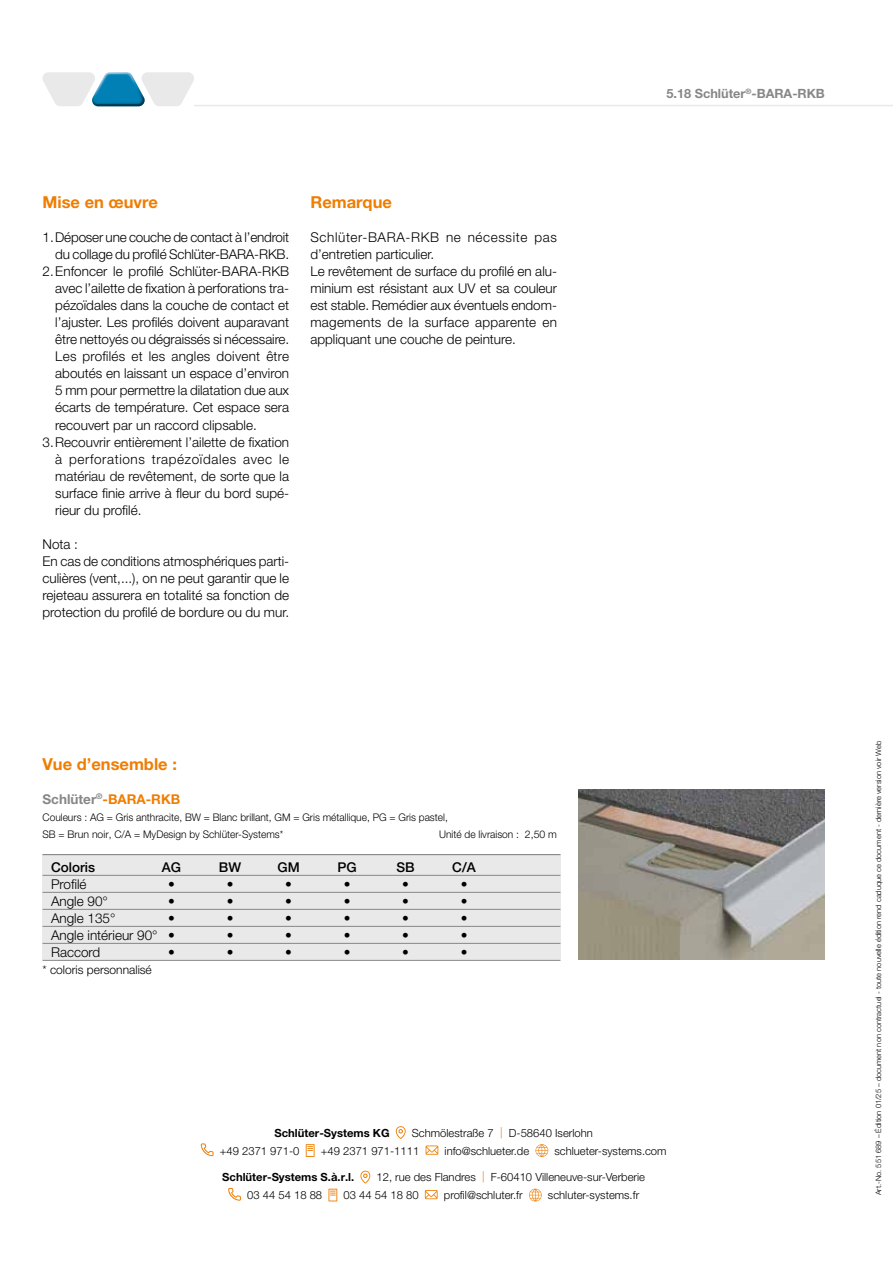
<style>
.page{position:relative;width:893px;height:1263px;background:#fff}
.page>*{position:absolute;margin:0;border:0;box-sizing:border-box;transform-origin:0 0}
.Überschrift{font:700 16.5px "Helvetica Neue LT Pro";color:#ef7d00}
.Einzug{font:300 13.5px/17px "Helvetica Neue LT Pro";color:#000;text-align:justify}
.Fließtext{font:300 13.5px/17px "Helvetica Neue LT Pro";color:#000;text-align:justify}
.Tabelle_Fuß{font:300 13.5px "Helvetica Neue LT Pro";color:#000}
.Fließtext-2{font:300 13.5px/17px "Helvetica Neue LT Pro";letter-spacing:.045em;color:#000}
.Tabelle_Kopf{font:500 13.5px "Helvetica Neue LT Pro";color:#000}
.Überschrift_Produkte{font:700 13.5px "Helvetica Neue LT Pro";color:#ef7d00}
.t1{font:700 12.75px "Helvetica Neue LT Pro";color:#878787}
.Zeichnungs-Texte{font:300 12px "Helvetica Neue LT Pro";color:#000}
.t2{font:300 11.25px "Helvetica Neue LT Pro";color:#000}
.t3{font:700 11.25px "Helvetica Neue LT Pro";color:#000}
.Material_und_Länge_7pt{font:300 10.5px/17px "Helvetica Neue LT Pro";color:#000}
.Fließtext-3{font:300 7.5px "Helvetica Neue LT Pro";color:#000}
.s1{color:#878787}
.s2{color:#ef7d00}
</style>
<div class="page">
<hr style="left:194px;top:105px;width:699px;height:1px;background:#e9e9e9">
<svg style="left:43px;top:72px;width:151px;height:34px"></svg>
<svg style="left:396px;top:1126px;width:10px;height:13px"></svg>
<svg style="left:201px;top:1143px;width:13px;height:13px"></svg>
<svg style="left:306px;top:1144px;width:9px;height:13px"></svg>
<svg style="left:426px;top:1145px;width:12px;height:10px"></svg>
<svg style="left:535px;top:1144px;width:13px;height:13px"></svg>
<svg style="left:360px;top:1171px;width:10px;height:12px"></svg>
<svg style="left:228px;top:1188px;width:13px;height:13px"></svg>
<svg style="left:328px;top:1189px;width:9px;height:12px"></svg>
<svg style="left:425px;top:1190px;width:13px;height:9px"></svg>
<svg style="left:529px;top:1189px;width:13px;height:12px"></svg>
<img style="left:578px;top:789px;width:247px;height:170px">
<div style="left:43px;top:854px;width:518px;height:105px;background:#e9e9e9"></div>
<hr style="left:43px;top:854px;width:517px;height:1px;background:#878787">
<hr style="left:43px;top:875px;width:517px;height:1px;background:#878787">
<hr style="left:43px;top:892px;width:517px;height:1px;background:#878787">
<hr style="left:43px;top:909px;width:517px;height:1px;background:#878787">
<hr style="left:43px;top:926px;width:517px;height:1px;background:#878787">
<hr style="left:43px;top:943px;width:517px;height:1px;background:#878787">
<hr style="left:43px;top:960px;width:517px;height:1px;background:#878787">
<p class="Überschrift" style="left:43px;top:192px;width:117px">Mise en œuvre</p>
<p class="Einzug" style="left:43px;top:229px;width:248px;text-align:right">1.Déposer une couche de contact à l’endroit du collage du profilé Schlüter-BARA-RKB.</p>
<p class="Einzug" style="left:55px;top:263px;width:236px;text-indent:-13px">2.Enfoncer le profilé Schlüter-BARA-RKB avec l’ailette de fixation à perforations tra&shy;pézoïdales dans la couche de contact et l’ajuster. Les profilés doivent auparavant être nettoyés ou dégraissés si nécessaire.<br>Les profilés et les angles doivent être aboutés en laissant un espace d’environ 5 mm pour permettre la dilatation due aux écarts de température. Cet espace sera recouvert par un raccord clipsable.</p>
<p class="Einzug" style="left:55px;top:433px;width:235px;text-indent:-13px">3.Recouvrir entièrement l’ailette de fixation à perforations trapézoïdales avec le matériau de revêtement, de sorte que la surface finie arrive à fleur du bord supé&shy;rieur du profilé.</p>
<p class="Fließtext" style="left:43px;top:535px;width:37px">Nota :</p>
<p class="Fließtext" style="left:43px;top:552px;width:248px">En cas de conditions atmosphériques parti&shy;culières (vent,...), on ne peut garantir que le rejeteau assurera en totalité sa fonction de protection du profilé de bordure ou du mur.</p>
<p class="Überschrift" style="left:310px;top:192px;width:83px">Remarque</p>
<p class="Fließtext-2" style="left:310px;top:229px;width:248px">Schlüter-BARA-RKB ne nécessite pas d’entretien particulier.</p>
<p class="Fließtext" style="left:310px;top:263px;width:248px">Le revêtement de surface du profilé en alu&shy;minium est résistant aux UV et sa couleur est stable. Remédier aux éventuels endom&shy;magements de la surface apparente en appliquant une couche de peinture.</p>
<p class="Überschrift" style="left:43px;top:754px;width:136px">Vue d’ensemble :</p>
<p class="Überschrift_Produkte" style="left:43px;top:790px;width:139px"><span class="s1">Schlüter</span><sup>®</sup>-BARA-RKB</p>
<p class="Material_und_Länge_7pt" style="left:43px;top:808px;width:407px">Couleurs : AG = Gris anthracite, BW = Blanc brillant, GM = Gris métallique, PG = Gris pastel,<br>SB = Brun noir, C/A = MyDesign by Schlüter-Systems*</p>
<p class="Material_und_Länge_7pt" style="left:439px;top:825px;width:119px">Unité de livraison : 2,50 m</p>
<p class="Tabelle_Kopf" style="left:51px;top:859px;width:46px">Coloris</p>
<p class="Tabelle_Kopf" style="left:162px;top:859px;width:21px">AG</p>
<p class="Tabelle_Kopf" style="left:219px;top:859px;width:24px">BW</p>
<p class="Tabelle_Kopf" style="left:277px;top:859px;width:24px">GM</p>
<p class="Tabelle_Kopf" style="left:337px;top:859px;width:21px">PG</p>
<p class="Tabelle_Kopf" style="left:396px;top:859px;width:20px">SB</p>
<p class="Tabelle_Kopf" style="left:452px;top:859px;width:25px">C/A</p>
<p class="Tabelle_Fuß" style="left:51px;top:876px;width:37px">Profilé</p>
<p class="Tabelle_Fuß" style="left:168px;top:876px;width:8px">•</p>
<p class="Tabelle_Fuß" style="left:227px;top:876px;width:8px">•</p>
<p class="Tabelle_Fuß" style="left:285px;top:876px;width:8px">•</p>
<p class="Tabelle_Fuß" style="left:344px;top:876px;width:8px">•</p>
<p class="Tabelle_Fuß" style="left:402px;top:876px;width:8px">•</p>
<p class="Tabelle_Fuß" style="left:461px;top:876px;width:8px">•</p>
<p class="Tabelle_Fuß" style="left:51px;top:893px;width:58px">Angle 90°</p>
<p class="Tabelle_Fuß" style="left:168px;top:893px;width:8px">•</p>
<p class="Tabelle_Fuß" style="left:227px;top:893px;width:8px">•</p>
<p class="Tabelle_Fuß" style="left:285px;top:893px;width:8px">•</p>
<p class="Tabelle_Fuß" style="left:344px;top:893px;width:8px">•</p>
<p class="Tabelle_Fuß" style="left:402px;top:893px;width:8px">•</p>
<p class="Tabelle_Fuß" style="left:461px;top:893px;width:8px">•</p>
<p class="Tabelle_Fuß" style="left:51px;top:910px;width:66px">Angle 135°</p>
<p class="Tabelle_Fuß" style="left:168px;top:910px;width:8px">•</p>
<p class="Tabelle_Fuß" style="left:227px;top:910px;width:8px">•</p>
<p class="Tabelle_Fuß" style="left:285px;top:910px;width:8px">•</p>
<p class="Tabelle_Fuß" style="left:344px;top:910px;width:8px">•</p>
<p class="Tabelle_Fuß" style="left:402px;top:910px;width:8px">•</p>
<p class="Tabelle_Fuß" style="left:461px;top:910px;width:8px">•</p>
<p class="Tabelle_Fuß" style="left:51px;top:927px;width:125px">Angle intérieur 90° •</p>
<p class="Tabelle_Fuß" style="left:227px;top:927px;width:8px">•</p>
<p class="Tabelle_Fuß" style="left:285px;top:927px;width:8px">•</p>
<p class="Tabelle_Fuß" style="left:344px;top:927px;width:8px">•</p>
<p class="Tabelle_Fuß" style="left:402px;top:927px;width:8px">•</p>
<p class="Tabelle_Fuß" style="left:461px;top:927px;width:8px">•</p>
<p class="Tabelle_Fuß" style="left:51px;top:944px;width:51px">Raccord</p>
<p class="Tabelle_Fuß" style="left:168px;top:944px;width:8px">•</p>
<p class="Tabelle_Fuß" style="left:227px;top:944px;width:8px">•</p>
<p class="Tabelle_Fuß" style="left:285px;top:944px;width:8px">•</p>
<p class="Tabelle_Fuß" style="left:344px;top:944px;width:8px">•</p>
<p class="Tabelle_Fuß" style="left:402px;top:944px;width:8px">•</p>
<p class="Tabelle_Fuß" style="left:461px;top:944px;width:8px">•</p>
<p class="Zeichnungs-Texte" style="left:43px;top:962px;width:111px">* coloris personnalisé</p>
<p class="t1" style="left:666px;top:86px;width:160px">5.18 Schlüter<sup>®</sup>-BARA-RKB</p>
<p class="t3" style="left:275px;top:1126px;width:116px">Schlüter-Systems KG</p>
<p class="t2" style="left:412px;top:1126px;width:182px">Schmölestraße 7 <span class="s2">|</span> D-58640 Iserlohn</p>
<p class="t2" style="left:220px;top:1144px;width:81px">+49 2371 971-0</p>
<p class="t2" style="left:321px;top:1144px;width:100px">+49 2371 971-1111</p>
<p class="t2" style="left:445px;top:1144px;width:86px">info@schlueter.de</p>
<p class="t2" style="left:554px;top:1144px;width:114px">schlueter-systems.com</p>
<p class="t3" style="left:222px;top:1170px;width:133px">Schlüter-Systems S.à.r.l.</p>
<p class="t2" style="left:377px;top:1170px;width:270px">12, rue des Flandres <span class="s2">|</span> F-60410 Villeneuve-sur-Verberie</p>
<p class="t2" style="left:247px;top:1188px;width:77px">03 44 54 18 88</p>
<p class="t2" style="left:344px;top:1188px;width:77px">03 44 54 18 80</p>
<p class="t2" style="left:444px;top:1188px;width:80px">profil@schluter.fr</p>
<p class="t2" style="left:548px;top:1188px;width:93px">schluter-systems.fr</p>
<p class="Fließtext-3" style="left:874px;top:1195px;width:456px;rotate:-90deg">Art.-No. 551 689 – Édition 01/25 – document non contractuel - toute nouvelle édition rend caduque ce document - dernière version voir Web</p>
</div>
